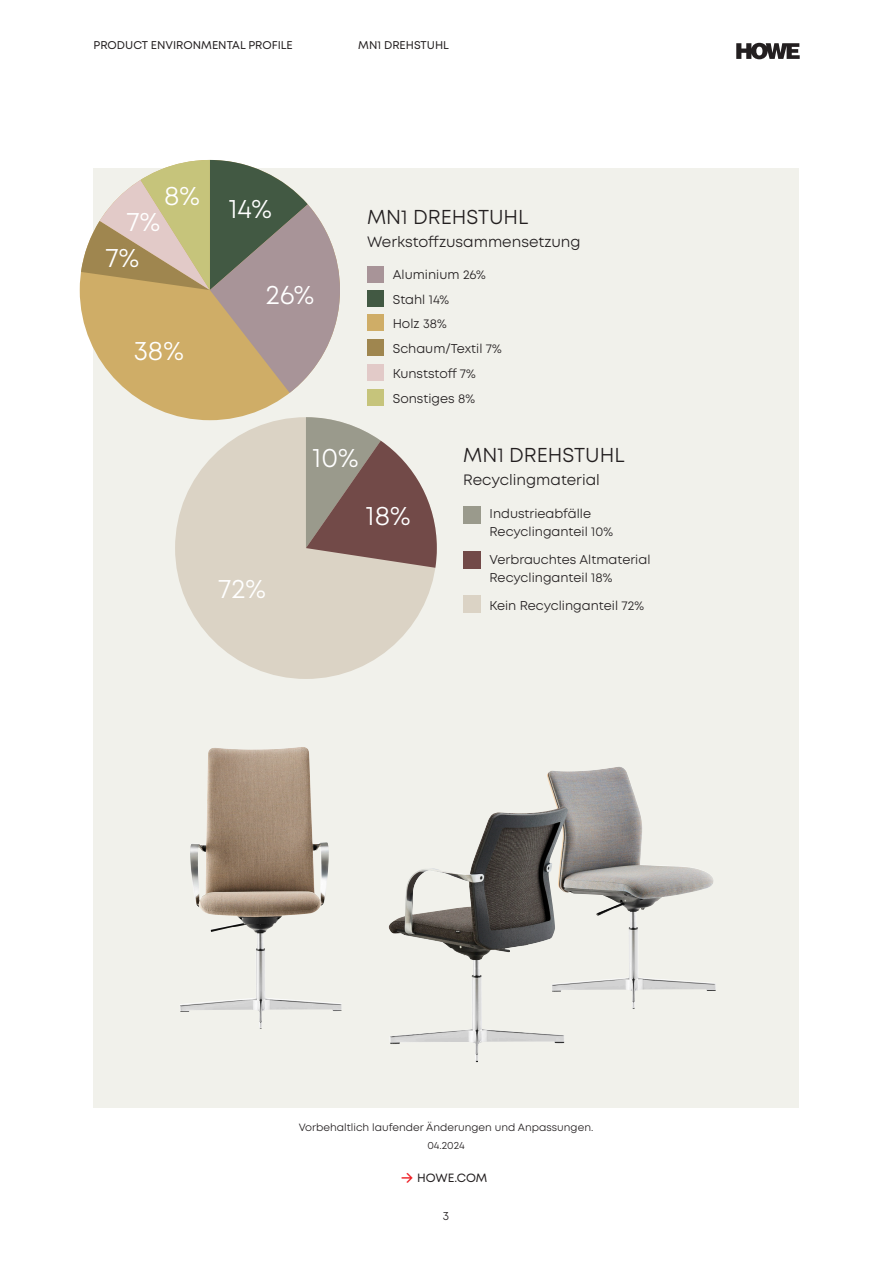
<style>
.page{position:relative;width:893px;height:1263px;background:#fff}
.page>*{position:absolute;margin:0;border:0;box-sizing:border-box;transform-origin:0 0}
.t1{font:27px "Mont";color:#fff}
.t2{font:20.1px "Mont";color:#231f20}
.t3{font:15px "Mont";color:#231f20}
.t4{font:12.75px "Mont";color:#231f20}
.t5{font:12px "Mont";color:#231f20}
.t6{font:12px "Mont";color:#231f20}
.t7{font:11.25px "Mont";color:#231f20}
.t8{font:10.5px "Mont";color:#231f20}
.s1{font-size:18.45px;color:#ee1d23}
</style>
<div class="page">
<svg style="left:736px;top:43px;width:64px;height:16px"></svg>
<div style="left:94px;top:168px;width:705px;height:940px;background:#f1f1eb"></div>
<div style="left:80px;top:160px;width:260px;height:260px;background:#cfad67;border-radius:50%"></div>
<svg style="left:81px;top:160px;width:259px;height:233px"></svg>
<div style="left:175px;top:417px;width:262px;height:262px;background:#dbd3c5;border-radius:50%"></div>
<svg style="left:306px;top:417px;width:131px;height:151px"></svg>
<div style="left:367px;top:290px;width:17px;height:17px;background:#425943"></div>
<div style="left:367px;top:266px;width:17px;height:17px;background:#a89498"></div>
<div style="left:367px;top:315px;width:17px;height:16px;background:#cfad67"></div>
<div style="left:367px;top:339px;width:17px;height:16px;background:#9f864f"></div>
<div style="left:367px;top:364px;width:17px;height:16px;background:#e2cac8"></div>
<div style="left:463px;top:552px;width:17px;height:17px;background:#724a48"></div>
<div style="left:463px;top:596px;width:17px;height:17px;background:#dbd3c5"></div>
<div style="left:463px;top:507px;width:17px;height:17px;background:#9a9a8c"></div>
<img style="left:547px;top:767px;width:169px;height:242px">
<img style="left:389px;top:806px;width:175px;height:256px">
<img style="left:180px;top:747px;width:162px;height:281px">
<div style="left:367px;top:389px;width:17px;height:16px;background:#c6c47b"></div>
<p class="t7" style="left:94px;top:38px;width:201px">PRODUCT ENVIRONMENTAL PROFILE</p>
<p class="t7" style="left:358px;top:38px;width:92px">MN1 DREHSTUHL</p>
<p class="t1" style="left:164px;top:179px;width:37px">8%</p>
<p class="t1" style="left:126px;top:205px;width:35px">7%</p>
<p class="t1" style="left:105px;top:241px;width:35px">7%</p>
<p class="t1" style="left:134px;top:333px;width:52px">38%</p>
<p class="t1" style="left:229px;top:191px;width:44px">14%</p>
<p class="t1" style="left:266px;top:277px;width:50px">26%</p>
<p class="t2" style="left:367px;top:204px;width:163px">MN1 DREHSTUHL</p>
<p class="t3" style="left:367px;top:232px;width:215px">Werkstoffzusammensetzung</p>
<p class="t4" style="left:393px;top:266px;width:95px">Aluminium 26%</p>
<p class="t4" style="left:393px;top:291px;width:58px">Stahl 14%</p>
<p class="t4" style="left:393px;top:316px;width:55px">Holz 38%</p>
<p class="t4" style="left:393px;top:341px;width:110px">Schaum/Textil 7%</p>
<p class="t4" style="left:393px;top:365px;width:85px">Kunststoff 7%</p>
<p class="t4" style="left:393px;top:390px;width:84px">Sonstiges 8%</p>
<p class="t1" style="left:218px;top:571px;width:49px">72%</p>
<p class="t1" style="left:313px;top:441px;width:47px">10%</p>
<p class="t1" style="left:366px;top:498px;width:46px">18%</p>
<p class="t2" style="left:463px;top:442px;width:163px">MN1 DREHSTUHL</p>
<p class="t3" style="left:463px;top:470px;width:138px">Recyclingmaterial</p>
<p class="t4" style="left:490px;top:506px;width:103px">Industrieabfälle</p>
<p class="t4" style="left:490px;top:524px;width:125px">Recyclinganteil 10%</p>
<p class="t4" style="left:490px;top:552px;width:162px">Verbrauchtes Altmaterial</p>
<p class="t4" style="left:490px;top:570px;width:124px">Recyclinganteil 18%</p>
<p class="t4" style="left:490px;top:597px;width:156px">Kein Recyclinganteil 72%</p>
<p class="t8" style="left:299px;top:1121px;width:296px">Vorbehaltlich laufender Änderungen und Anpassungen.</p>
<p class="t8" style="left:427px;top:1139px;width:39px">04.2024</p>
<p class="t5" style="left:401px;top:1170px;width:88px"><span class="s1">→</span> HOWE.COM</p>
<p class="t6" style="left:443px;top:1209px;width:8px">3</p>
</div>
